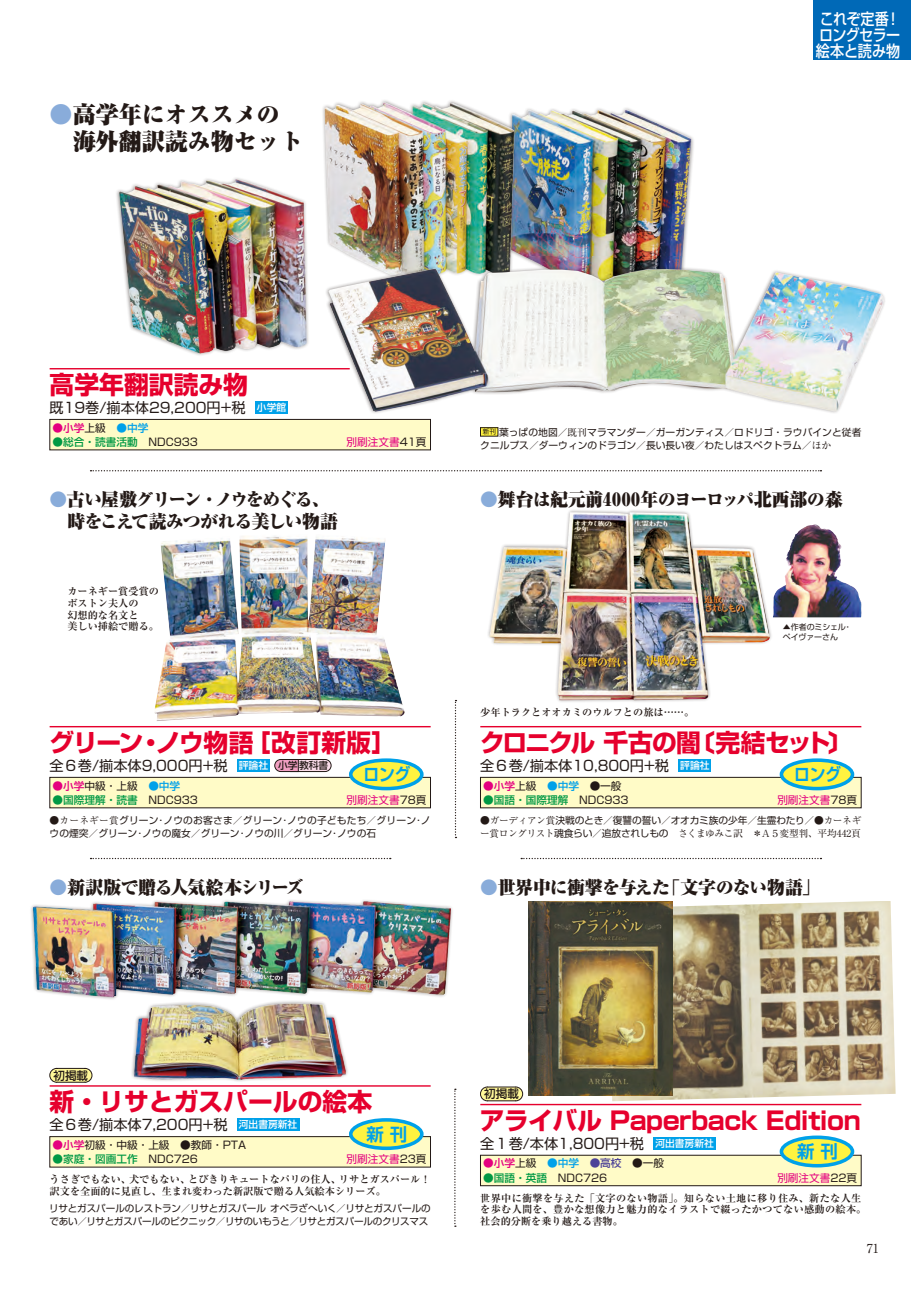
<style>
.page{position:relative;width:911px;height:1290px;background:#fff}
.page>*{position:absolute;margin:0;border:0;box-sizing:border-box;transform-origin:0 0}
.t1{font:700 24.75px "Shin Go Pro";letter-spacing:-.015em;color:#e6002d}
.t2{font:700 24.75px "Shin Go Pro";letter-spacing:-.07em;color:#e6002d}
.t3{font:900 23px/26.6px "Ryumin Pro";color:#231916}
.t4{font:900 17.75px "Ryumin Pro";letter-spacing:-.03em;color:#231916}
.t5{font:900 17.75px/21.2px "Ryumin Pro";letter-spacing:-.05em;color:#231916}
.t6{font:900 17.75px "Ryumin Pro";letter-spacing:-.005em;color:#231916}
.t7{font:700 17.5px "Shin Go Pro De";color:#00a1e9;scale:.9 1}
.t8{font:700 17.5px "Shin Go Pro De";color:#00a1e9}
.t9{font:500 16px/16px "Shin Go Pro";letter-spacing:-.03em;color:#fff;text-align:justify;scale:.88 1}
.t10{font:14.12px "Shin Go Pro";color:#231916}
.t11{font:12.38px "Ryumin Pro";color:#231916}
.t12{font:500 11.5px "Shin Go Pro";color:#231916}
.t13{font:10.62px "Shin Go Pro";color:#231916}
.t14{font:500 10.62px "Shin Go Pro";color:#094}
.t15{font:10.62px "Shin Go Pro";color:#e4007f}
.t16{font:500 10.62px "Shin Go Pro";color:#e4007f}
.t17{font:700 10.12px/11.5px "Ryumin Pro";color:#231916}
.t18{font:700 10.12px/11.5px "Ryumin Pro";letter-spacing:.025em;color:#231916}
.t19{font:9.75px/13.2px "Shin Go Pro";color:#231916}
.t20{font:9.75px/13.2px "Shin Go Pro";letter-spacing:-.02em;color:#231916}
.t21{font:9.75px "Ryumin Pro";letter-spacing:-.035em;color:#231916}
.t22{font:8px/10.6px "Shin Go Pro";letter-spacing:-.015em;color:#231916}
.s1{color:#89acda}
.s2{font-weight:500;font-size:9.75px;color:#fff}
.s3{font-weight:400;color:#231916}
.s4{color:#00a1e9}
.s5{color:#231916}
.s6{font-weight:500;font-size:9.75px}
.s7{font-weight:500;color:#e4007f}
.s8{font-weight:500;color:#00a1e9}
.s9{font-family:"Ryumin Pro"}
.s10{font-size:6.62px}
.s11{font-family:"Shin Go Pro"}
.s12{font-weight:500;color:#4d4398}
.s13{font-weight:500;color:#094}
</style>
<div class="page">
<svg style="left:455px;top:700px;width:1px;height:138px"></svg>
<svg style="left:90px;top:858px;width:301px;height:1px"></svg>
<svg style="left:521px;top:858px;width:300px;height:1px"></svg>
<svg style="left:90px;top:470px;width:731px;height:1px"></svg>
<svg style="left:454px;top:1088px;width:2px;height:139px"></svg>
<img style="left:607px;top:901px;width:288px;height:200px">
<img style="left:519px;top:108px;width:175px;height:157px">
<img style="left:322px;top:100px;width:197px;height:165px">
<img style="left:488px;top:510px;width:284px;height:192px">
<div style="left:30px;top:898px;width:424px;height:185px;background:#231916;opacity:.5"></div>
<img style="left:33px;top:902px;width:417px;height:177px">
<img style="left:528px;top:902px;width:144px;height:193px">
<img style="left:116px;top:178px;width:193px;height:177px">
<img style="left:322px;top:266px;width:563px;height:147px">
<img style="left:773px;top:524px;width:88px;height:93px">
<div style="left:813px;top:0;width:98px;height:60px;background:#0069b7"></div>
<hr style="left:50px;top:726px;width:381px;height:1px;background:#e6002d">
<div style="left:237px;top:759px;width:33px;height:13px;background:#00a1e9"></div>
<svg style="left:274px;top:759px;width:57px;height:13px"></svg>
<div style="left:50px;top:777px;width:380px;height:31px;background:#fffbc7"></div>
<div style="left:50px;top:777px;width:381px;height:31px;border:1px solid #231916"></div>
<img style="left:154px;top:536px;width:251px;height:185px">
<div style="left:351px;top:760px;width:71px;height:28px;background:#fff340;border-radius:50%"></div>
<div style="left:349px;top:758px;width:74px;height:32px;border:4px solid #00a1e9;border-radius:50%"></div>
<hr style="left:480px;top:726px;width:381px;height:1px;background:#e6002d">
<div style="left:678px;top:759px;width:33px;height:13px;background:#00a1e9"></div>
<div style="left:480px;top:777px;width:381px;height:31px;background:#fffbc7"></div>
<div style="left:480px;top:777px;width:381px;height:31px;border:1px solid #231916"></div>
<div style="left:781px;top:760px;width:71px;height:28px;background:#fff340;border-radius:50%"></div>
<div style="left:779px;top:758px;width:75px;height:32px;border:4px solid #00a1e9;border-radius:50%"></div>
<hr style="left:50px;top:368px;width:300px;height:1px;background:#e6002d">
<hr style="left:50px;top:1085px;width:381px;height:1px;background:#e6002d">
<hr style="left:480px;top:1104px;width:381px;height:1px;background:#e6002d">
<div style="left:255px;top:401px;width:33px;height:13px;background:#00a1e9"></div>
<div style="left:237px;top:1118px;width:62px;height:13px;background:#00a1e9"></div>
<div style="left:653px;top:1137px;width:62px;height:12px;background:#00a1e9"></div>
<div style="left:50px;top:419px;width:380px;height:31px;background:#fffbc7"></div>
<div style="left:50px;top:419px;width:381px;height:31px;border:1px solid #231916"></div>
<div style="left:50px;top:1136px;width:380px;height:31px;background:#fffbc7"></div>
<div style="left:50px;top:1136px;width:381px;height:31px;border:1px solid #231916"></div>
<div style="left:480px;top:1155px;width:381px;height:31px;background:#fffbc7"></div>
<div style="left:480px;top:1155px;width:381px;height:31px;border:1px solid #231916"></div>
<div style="left:480px;top:428px;width:18px;height:8px;background:#fff340"></div>
<div style="left:480px;top:427px;width:18px;height:9px;border:1px solid #231916"></div>
<svg style="left:49px;top:1068px;width:43px;height:14px"></svg>
<svg style="left:480px;top:1086px;width:43px;height:15px"></svg>
<div style="left:351px;top:1120px;width:71px;height:28px;background:#fff340;border-radius:50%"></div>
<div style="left:349px;top:1118px;width:74px;height:32px;border:4px solid #00a1e9;border-radius:50%"></div>
<div style="left:781px;top:1137px;width:71px;height:29px;background:#fff340;border-radius:50%"></div>
<div style="left:779px;top:1135px;width:75px;height:32px;border:4px solid #00a1e9;border-radius:50%"></div>
<h2 class="t3" style="left:50px;top:100px;width:255px"><span class="s1">●</span>高学年にオススメの　海外翻訳読み物セット</h2>
<h3 class="t9" style="left:815px;top:9px;width:98px">これぞ定番！ロングセラー絵本と読み物</h3>
<h1 class="t1" style="left:50px;top:365px;width:200px">高学年翻訳読み物</h1>
<h3 class="t10" style="left:50px;top:396px;width:238px">既19巻/揃本体29,200円+税 <span class="s2">小学館</span></h3>
<p class="t16" style="left:53px;top:419px;width:97px">●小学<span class="s3">上級　</span><span class="s4">●中学</span></p>
<p class="t14" style="left:53px;top:433px;width:147px">●総合・読書活動<span class="s3">　NDC933</span></p>
<p class="t15" style="left:347px;top:433px;width:81px">別刷注文書<span class="s5">41頁</span></p>
<h3 class="t5" style="left:50px;top:488px;width:290px"><span class="s1">●</span>古い屋敷グリーン・ノウをめぐる、　時をこえて読みつがれる美しい物語</h3>
<p class="t17" style="left:67px;top:585px;width:93px">カーネギー賞受賞のボストン夫人の<br>幻想的な名文と<br>美しい挿絵で贈る。</p>
<h1 class="t1" style="left:50px;top:723px;width:348px">グリーン・ノウ物語［改訂新版］</h1>
<h3 class="t10" style="left:50px;top:754px;width:280px">全６巻/揃本体9,000円+税 <span class="s2">評論社</span> <span class="s6">小学教科書</span></h3>
<p class="t13" style="left:53px;top:777px;width:129px"><span class="s7">●小学</span>中級・上級　<span class="s8">●中学</span></p>
<p class="t14" style="left:53px;top:791px;width:147px">●国際理解・読書<span class="s3">　NDC933</span></p>
<p class="t15" style="left:347px;top:791px;width:81px">別刷注文書<span class="s5">78頁</span></p>
<p class="t19" style="left:50px;top:812px;width:382px"><span class="s9">●カーネギー賞</span>グリーン･ノウのお客さま／グリーン･ノウの子どもたち／グリーン･ノウの煙突／グリーン･ノウの魔女／グリーン･ノウの川／グリーン･ノウの石</p>
<h3 class="t7" style="left:363px;top:760px;width:54px">ロング</h3>
<p class="t19" style="left:480px;top:424px;width:382px"><span class="s10">新刊</span>葉っぱの地図／<span class="s9">既刊</span>マラマンダー／ガーガンティス／ロドリゴ・ラウバインと従者クニルプス／ダーウィンのドラゴン／長い長い夜／わたしはスペクトラム／<span class="s9">ほか</span></p>
<h3 class="t6" style="left:480px;top:486px;width:364px"><span class="s1">●</span>舞台は紀元前4000年のヨーロッパ北西部の森</h3>
<p class="t17" style="left:480px;top:705px;width:215px">少年トラクとオオカミのウルフとの旅は……。</p>
<p class="t22" style="left:783px;top:620px;width:70px">▲作者のミシェル・ペイヴァーさん</p>
<h1 class="t2" style="left:480px;top:723px;width:374px">クロニクル 千古の闇〔完結セット〕</h1>
<h3 class="t10" style="left:480px;top:754px;width:231px">全６巻/揃本体10,800円+税 <span class="s2">評論社</span></h3>
<p class="t13" style="left:483px;top:777px;width:150px"><span class="s7">●小学</span>上級　<span class="s8">●中学</span>　●一般　</p>
<p class="t14" style="left:483px;top:791px;width:147px">●国語・国際理解<span class="s3">　NDC933</span></p>
<p class="t15" style="left:777px;top:791px;width:81px">別刷注文書<span class="s5">78頁</span></p>
<p class="t19" style="left:480px;top:812px;width:383px"><span class="s9">●ガーディアン賞</span>決戦のとき／復讐の誓い／オオカミ族の少年／生霊わたり／<span class="s9">●カーネギ</span></p>
<p class="t21" style="left:480px;top:826px;width:382px">ー賞ロングリスト<span class="s11">魂食らい／追放されしもの　</span>さくまゆみこ訳　＊A５変型判、平均442頁</p>
<h3 class="t7" style="left:794px;top:760px;width:54px">ロング</h3>
<h3 class="t4" style="left:50px;top:874px;width:256px"><span class="s1">●</span>新訳版で贈る人気絵本シリーズ</h3>
<h3 class="t4" style="left:480px;top:874px;width:341px"><span class="s1">●</span>世界中に衝撃を与えた「文字のない物語」</h3>
<p class="t12" style="left:54px;top:1066px;width:36px">初掲載</p>
<p class="t12" style="left:484px;top:1084px;width:36px">初掲載</p>
<h1 class="t1" style="left:50px;top:1082px;width:324px">新・リサとガスパールの絵本</h1>
<h1 class="t1" style="left:480px;top:1101px;width:382px">アライバル Paperback Edition</h1>
<h3 class="t10" style="left:50px;top:1113px;width:249px">全６巻/揃本体7,200円+税 <span class="s2">河出書房新社</span></h3>
<h3 class="t8" style="left:366px;top:1120px;width:42px">新 刊</h3>
<h3 class="t10" style="left:480px;top:1132px;width:235px">全１巻/本体1,800円+税 <span class="s2">河出書房新社</span></h3>
<p class="t13" style="left:53px;top:1136px;width:195px"><span class="s7">●小学</span>初級・中級・上級 ●教師・PTA</p>
<p class="t14" style="left:53px;top:1150px;width:147px">●家庭・図画工作<span class="s3">　NDC726</span></p>
<p class="t15" style="left:347px;top:1150px;width:81px">別刷注文書<span class="s5">23頁</span></p>
<p class="t13" style="left:483px;top:1154px;width:182px"><span class="s7">●小学</span>上級　<span class="s8">●中学</span> <span class="s12">●高校</span> ●一般</p>
<p class="t13" style="left:483px;top:1169px;width:126px"><span class="s13">●国語・英語</span>　NDC726</p>
<p class="t15" style="left:777px;top:1169px;width:81px">別刷注文書<span class="s5">22頁</span></p>
<p class="t20" style="left:49px;top:1200px;width:383px">リサとガスパールのレストラン／リサとガスパール オペラざへいく／リサとガスパールのであい／リサとガスパールのピクニック／リサのいもうと／リサとガスパールのクリスマス</p>
<h3 class="t8" style="left:797px;top:1137px;width:42px">新 刊</h3>
<p class="t17" style="left:50px;top:1173px;width:382px">うさぎでもない、犬でもない、とびきりキュートなパリの住人、リサとガスパール！訳文を全面的に見直し、生まれ変わった新訳版で贈る人気絵本シリーズ。</p>
<p class="t18" style="left:480px;top:1192px;width:387px">世界中に衝撃を与えた「文字のない物語」。知らない土地に移り住み、新たな人生を歩む人間を、豊かな想像力と魅力的なイラストで綴ったかつてない感動の絵本。社会的分断を乗り越える書物。</p>
<p class="t11" style="left:866px;top:1238px;width:14px">71</p>
</div>
